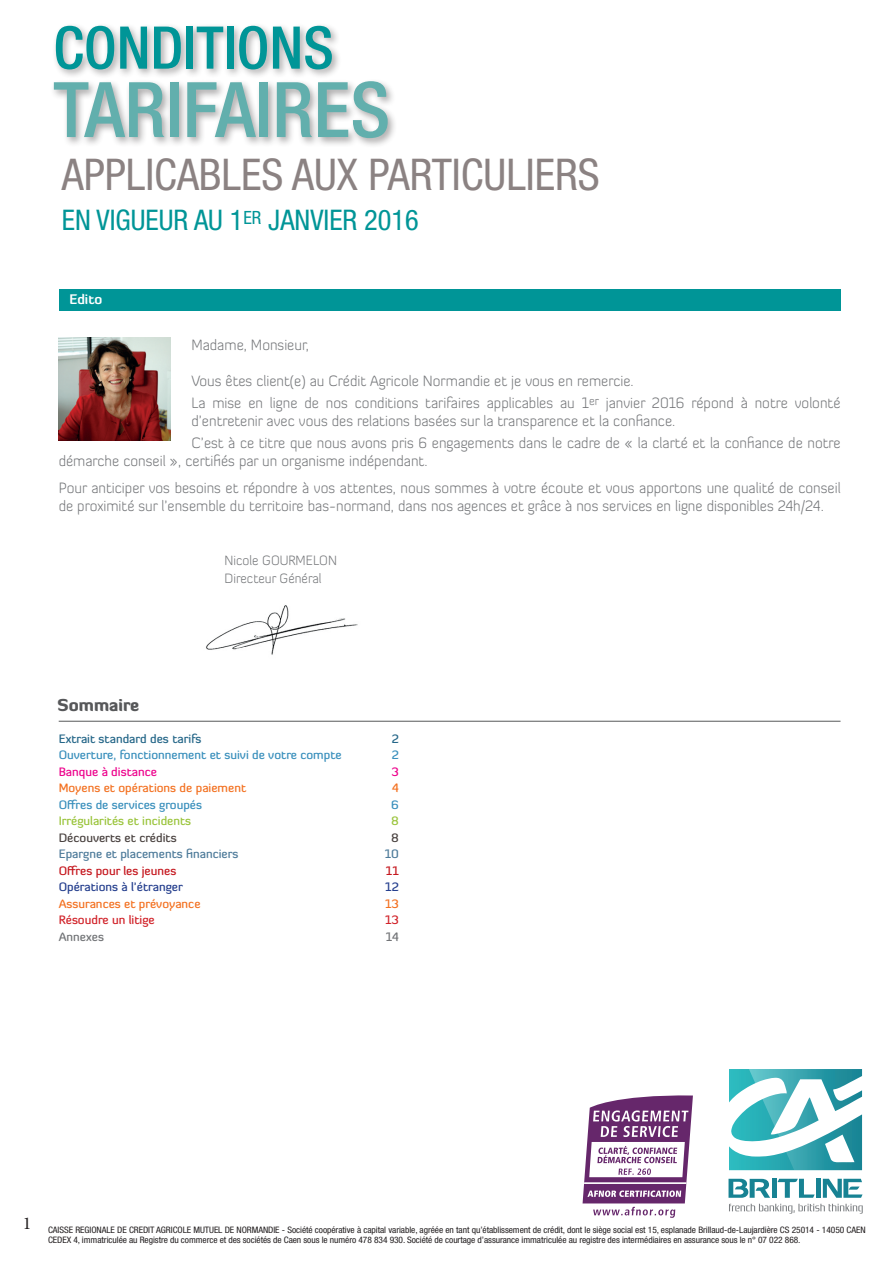
<style>
.page{position:relative;width:893px;height:1263px;background:#fff}
.page>*{position:absolute;margin:0;border:0;box-sizing:border-box;transform-origin:0 0}
.t1{font:500 condensed 76.65px "Helvetica Neue";color:#62afad}
.t2{font:500 condensed 58.95px "Helvetica Neue";color:#009597}
.t3{font:condensed 43.8px "Helvetica Neue";color:#8b8282}
.t4{font:condensed 28.5px "Helvetica Neue";color:#009597}
.t5{font:900 16.5px "Diavlo";color:#57585a}
.t6{font:300 15px/22.2px "Diavlo";color:#727477;scale:.96 1}
.t7{font:300 13.5px/18px "Diavlo";color:#727477;scale:.96 1}
.t8{font:700 13.5px "Diavlo";color:#fff}
.t9{font:500 12px "Diavlo";color:#398fbc}
.t10{font:500 12px "Diavlo";color:#f37121}
.t11{font:500 12px "Diavlo";color:#4e7b9a}
.t12{font:500 12px "Diavlo";color:#246688}
.t13{font:500 12px "Diavlo";color:#9ac43b}
.t14{font:500 12px "Diavlo";color:#253f8e}
.t15{font:500 12px "Diavlo";color:#c5171e}
.t16{font:500 12px "Diavlo";color:#49413f}
.t17{font:500 12px "Diavlo";color:#d1232a}
.t18{font:500 12px "Diavlo";color:#ed028c}
.t19{font:500 12px "Diavlo";color:#727477}
.t20{font:condensed 8.85px/10.5px "Helvetica Neue LT Std";letter-spacing:-.005em;color:#231f20;scale:1.06 1}
</style>
<div class="page">
<div style="left:50px;top:22px;width:348px;height:127px;background:#231f20;opacity:.39"></div>
<svg style="left:583px;top:1095px;width:110px;height:123px"></svg>
<div style="left:59px;top:289px;width:781px;height:21px;background:#009597"></div>
<img style="left:206px;top:605px;width:152px;height:50px">
<hr style="left:59px;top:721px;width:781px;height:1px;background:#57585a">
<img style="left:59px;top:338px;width:111px;height:103px">
<svg style="left:729px;top:1204px;width:134px;height:10px"></svg>
<svg style="left:728px;top:1179px;width:42px;height:19px"></svg>
<div style="left:771px;top:1179px;width:5px;height:19px;background:#178293"></div>
<svg style="left:777px;top:1179px;width:38px;height:19px"></svg>
<div style="left:816px;top:1179px;width:5px;height:19px;background:#178293"></div>
<svg style="left:823px;top:1179px;width:39px;height:19px"></svg>
<svg style="left:729px;top:1069px;width:133px;height:101px"></svg>
<h2 class="t2" style="left:53px;top:13px;width:282px">CONDITIONS</h2>
<h1 class="t1" style="left:53px;top:64px;width:338px">TARIFAIRES</h1>
<h3 class="t3" style="left:62px;top:149px;width:539px">APPLICABLES AUX PARTICULIERS</h3>
<h3 class="t4" style="left:62px;top:203px;width:358px">EN VIGUEUR AU 1<sup>ER</sup> JANVIER 2016</h3>
<p class="t8" style="left:69px;top:291px;width:34px">Edito</p>
<p class="t6" style="left:191px;top:333px;width:124px">Madame, Monsieur,</p>
<p class="t6" style="left:191px;top:369px;width:678px">Vous êtes client(e) au Crédit Agricole Normandie et je vous en remercie.<br>La mise en ligne de nos conditions tarifaires applicables au 1<sup>er</sup> janvier 2016 répond à notre volonté</p>
<p class="t6" style="left:191px;top:409px;width:678px">d’entretenir avec vous des relations basées sur la transparence et la confiance.<br>C’est à ce titre que nous avons pris 6 engagements dans le cadre de « la clarté et la confiance de notre</p>
<p class="t6" style="left:59px;top:447px;width:816px;line-height:26.5px">démarche conseil », certifiés par un organisme indépendant.<br>Pour anticiper vos besoins et répondre à vos attentes, nous sommes à votre écoute et vous apportons une qualité de conseil</p>
<p class="t6" style="left:59px;top:494px;width:798px">de proximité sur l’ensemble du territoire bas-normand, dans nos agences et grâce à nos services en ligne disponibles 24h/24.</p>
<p class="t7" style="left:225px;top:551px;width:119px">Nicole GOURMELON<br>Directeur Général</p>
<p class="t5" style="left:58px;top:695px;width:83px">Sommaire</p>
<p class="t12" style="left:59px;top:731px;width:144px">Extrait standard des tarifs</p>
<p class="t12" style="left:392px;top:731px;width:9px">2</p>
<p class="t9" style="left:59px;top:748px;width:285px">Ouverture, fonctionnement et suivi de votre compte</p>
<p class="t9" style="left:392px;top:748px;width:9px">2</p>
<p class="t18" style="left:59px;top:764px;width:100px">Banque à distance</p>
<p class="t18" style="left:391px;top:764px;width:9px">3</p>
<p class="t10" style="left:59px;top:781px;width:189px">Moyens et opérations de paiement</p>
<p class="t10" style="left:392px;top:781px;width:8px">4</p>
<p class="t9" style="left:59px;top:797px;width:145px">Offres de services groupés</p>
<p class="t9" style="left:391px;top:797px;width:9px">6</p>
<p class="t13" style="left:59px;top:814px;width:134px">Irrégularités et incidents</p>
<p class="t13" style="left:391px;top:814px;width:9px">8</p>
<p class="t16" style="left:59px;top:830px;width:119px">Découverts et crédits</p>
<p class="t16" style="left:391px;top:830px;width:9px">8</p>
<p class="t11" style="left:59px;top:847px;width:181px">Epargne et placements financiers</p>
<p class="t11" style="left:385px;top:847px;width:16px">10</p>
<p class="t15" style="left:59px;top:863px;width:119px">Offres pour les jeunes</p>
<p class="t15" style="left:386px;top:863px;width:14px">11</p>
<p class="t14" style="left:59px;top:880px;width:126px">Opérations à l’étranger</p>
<p class="t14" style="left:385px;top:880px;width:15px">12</p>
<p class="t10" style="left:59px;top:896px;width:143px">Assurances et prévoyance</p>
<p class="t10" style="left:385px;top:896px;width:15px">13</p>
<p class="t17" style="left:59px;top:913px;width:98px">Résoudre un litige</p>
<p class="t17" style="left:385px;top:913px;width:15px">13</p>
<p class="t19" style="left:59px;top:929px;width:47px">Annexes</p>
<p class="t19" style="left:386px;top:929px;width:15px">14</p>
<p class="t20" style="left:48px;top:1224px;width:773px;text-indent:-25px"><sup>1</sup> CAISSE REGIONALE DE CREDIT AGRICOLE MUTUEL DE NORMANDIE - Société coopérative à capital variable, agréée en tant qu’établissement de crédit, dont le siège social est 15, esplanade Brillaud-de-Laujardière CS 25014 - 14050 CAEN<br>CEDEX 4, immatriculée au Registre du commerce et des sociétés de Caen sous le numéro 478 834 930. Société de courtage d’assurance immatriculée au registre des intermédiaires en assurance sous le n° 07 022 868.</p>
</div>
